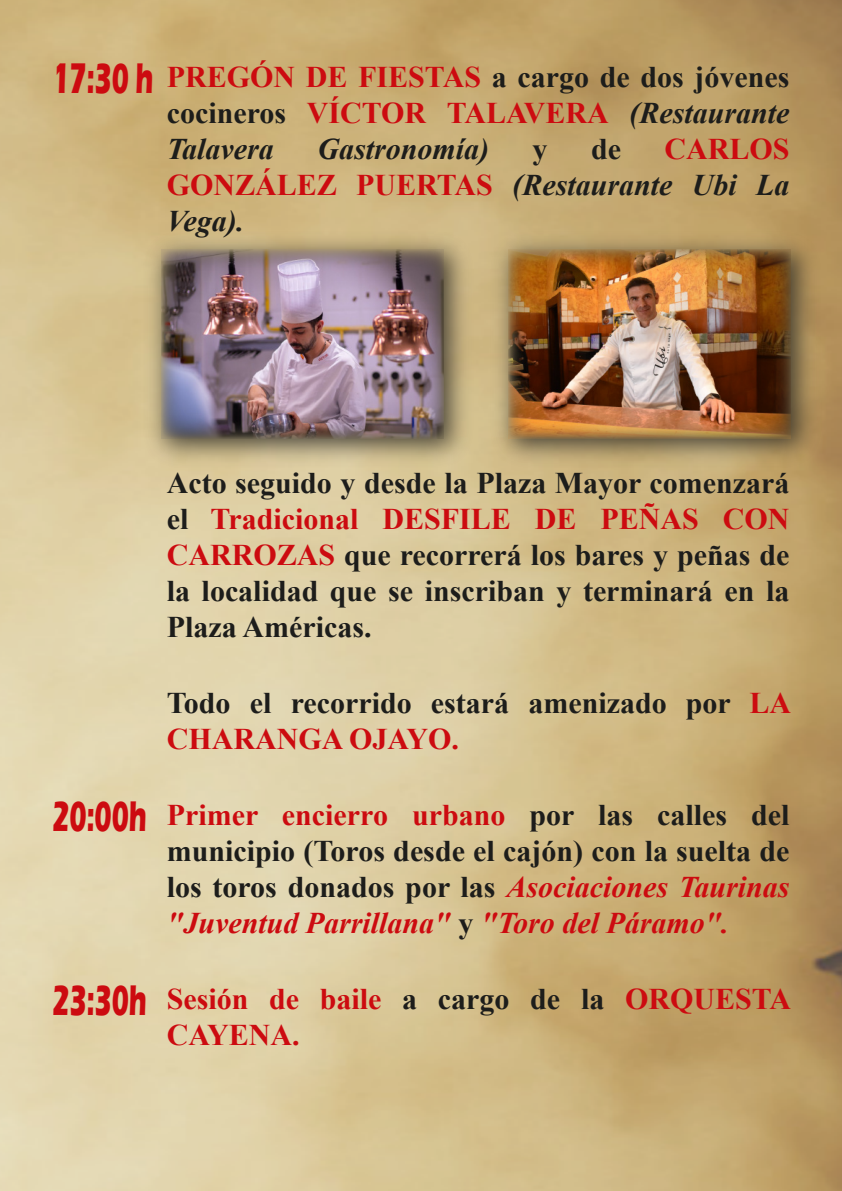
<style>
.page{position:relative;width:842px;height:1191px;background:#fff}
.page>*{position:absolute;margin:0;border:0;box-sizing:border-box;transform-origin:0 0}
.t1{font:700 30px/36px "Times New Roman";color:#1d1d1b;text-align:justify}
.t2{font:700 30px/36px "Times New Roman";color:#cc0b10;text-align:justify}
.t3{font:italic 700 30px/36px "Times New Roman";color:#1d1d1b;text-align:justify}
.s1{font-family:"Eras ITC";font-size:44px}
.s2{color:#1d1d1b}
.s3{font-style:italic;color:#1d1d1b}
.s4{font-style:normal;color:#cc0b10}
.s5{color:#cc0b10}
.s6{font-family:"Eras ITC";font-size:44px;color:#cc0b10}
.s7{font-style:italic;color:#cc0b10}
</style>
<div class="page">
<img style="left:0;top:0;width:842px;height:1191px">
<img style="left:489px;top:226px;width:340px;height:248px">
<img style="left:508px;top:250px;width:283px;height:188px">
<img style="left:121px;top:218px;width:368px;height:266px">
<img style="left:161px;top:250px;width:283px;height:188px">
<p class="t2" style="left:167px;top:58px;width:624px;text-indent:-114px"><span class="s1">17:30 h</span> PREGÓN DE FIESTAS <span class="s2">a cargo de dos jóvenes cocineros</span> VÍCTOR TALAVERA <span class="s3">(Restaurante Talavera</span></p>
<p class="t3" style="left:167px;top:130px;width:624px;text-indent:498px"><span class="s4">CARLOS GONZÁLEZ PUERTAS</span> (Restaurante Ubi La Vega).</p>
<p class="t3" style="left:317px;top:130px;width:173px">Gastronomía)</p>
<p class="t1" style="left:533px;top:130px;width:16px">y</p>
<p class="t1" style="left:591px;top:130px;width:31px">de</p>
<p class="t1" style="left:167px;top:464px;width:624px">Acto seguido y desde la Plaza Mayor comenzará el <span class="s5">Tradicional DESFILE DE PEÑAS CON CARROZAS</span> que recorrerá los bares y peñas de la localidad que se inscriban y terminará en la Plaza Américas.</p>
<p class="t1" style="left:167px;top:684px;width:626px">Todo el recorrido estará amenizado por <span class="s5">LA<br>CHARANGA OJAYO.</span></p>
<p class="t1" style="left:167px;top:796px;width:624px;text-indent:-114px"><span class="s6">20:00h</span> <span class="s5">Primer encierro urbano</span> por las calles del municipio (Toros desde el cajón) con la suelta de los toros donados por las <span class="s7">Asociaciones Taurinas "Juventud Parrillana"</span> y <span class="s7">"Toro del Páramo".</span></p>
<p class="t2" style="left:167px;top:980px;width:626px;text-indent:-114px"><span class="s1">23:30h</span> Sesión de baile <span class="s2">a cargo de la</span> ORQUESTA<br>CAYENA.</p>
</div>
